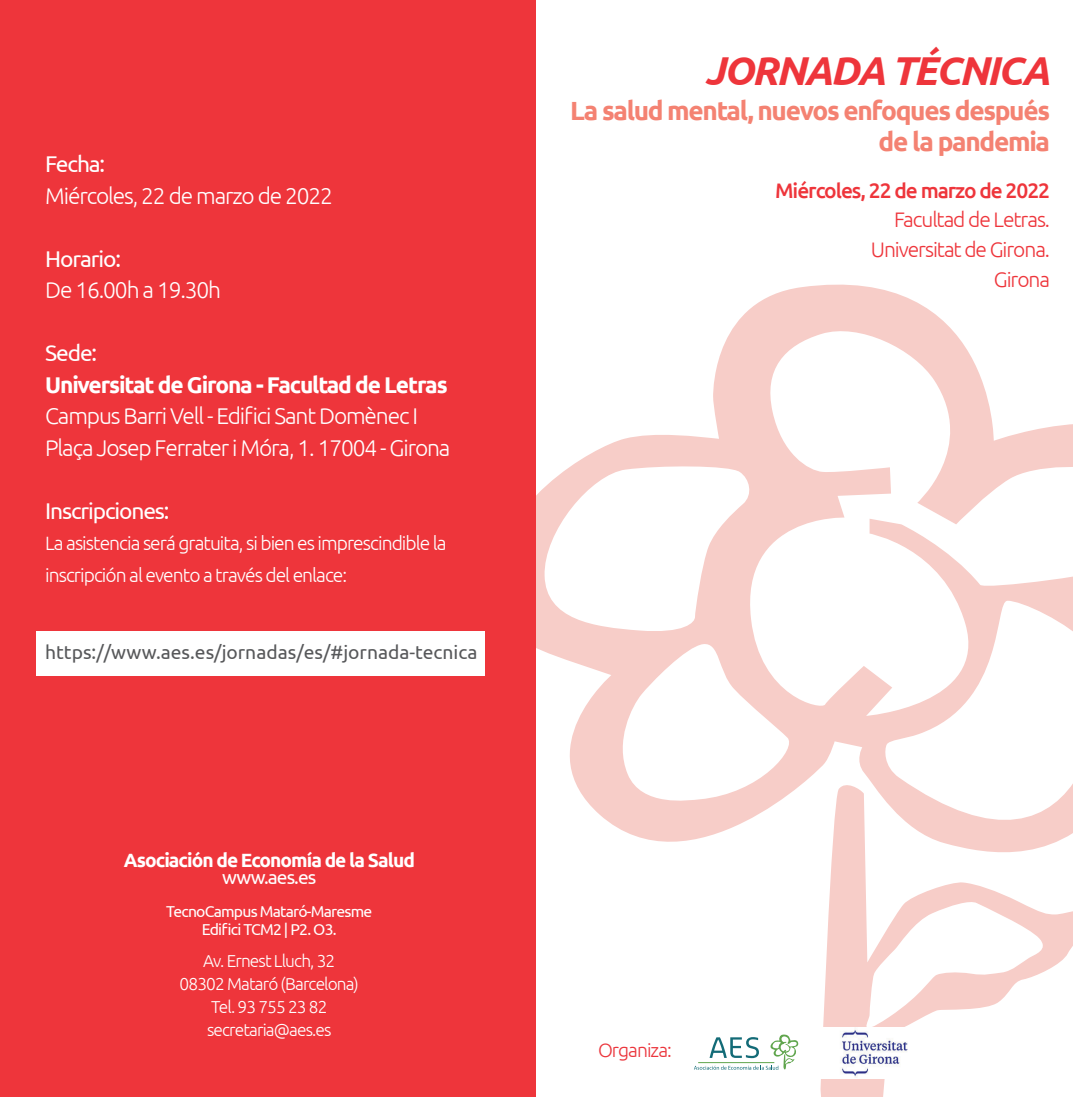
<style>
.page{position:relative;width:1073px;height:1097px;background:#fff}
.page>*{position:absolute;margin:0;border:0;box-sizing:border-box;transform-origin:0 0}
.t1{font:italic 700 40.25px "Ubuntu";letter-spacing:-.05em;color:#ee353b}
.t2{font:700 26.25px/31.5px "Ubuntu";letter-spacing:-.05em;color:#f48272;text-align:right}
.t3{font:300 22.75px/31.5px "Ubuntu";letter-spacing:-.05em;color:#fff}
.t4{font:700 22.75px "Ubuntu";letter-spacing:-.05em;color:#fff}
.t5{font:22.75px "Ubuntu";letter-spacing:-.05em;color:#fff}
.t6{font:300 21px/29.8px "Ubuntu";letter-spacing:-.05em;color:#ee353b;text-align:right}
.t7{font:500 21px "Ubuntu";letter-spacing:-.05em;color:#ee353b}
.t8{font:300 19.25px/31.5px "Ubuntu";letter-spacing:-.05em;color:#fff}
.t9{font:19.25px "Ubuntu";color:#57585a}
.t10{font:700 19.25px "Ubuntu";letter-spacing:-.05em;color:#fff}
.t11{font:19.25px "Ubuntu";letter-spacing:-.05em;color:#fff}
.t12{font:300 19.25px "Ubuntu";letter-spacing:-.05em;color:#eb353c}
.t13{font:300 17.32px/22.9px "Ubuntu";letter-spacing:-.05em;color:#fff;text-align:center}
.t14{font:15.75px/17.5px "Ubuntu";letter-spacing:-.05em;color:#fff;text-align:center}
</style>
<div class="page">
<svg style="left:536px;top:284px;width:537px;height:812px"></svg>
<div style="left:0;top:0;width:536px;height:1096px;background:#ee353b"></div>
<svg style="left:694px;top:1033px;width:106px;height:36px"></svg>
<div style="left:37px;top:631px;width:448px;height:44px;background:#fff"></div>
<img style="left:815px;top:1027px;width:119px;height:51px">
<p class="t5" style="left:45px;top:150px;width:61px">Fecha:</p>
<p class="t3" style="left:45px;top:179px;width:289px">Miércoles, 22 de marzo de 2022</p>
<p class="t5" style="left:45px;top:245px;width:77px">Horario:</p>
<p class="t3" style="left:45px;top:274px;width:177px">De 16.00h a 19.30h</p>
<p class="t5" style="left:45px;top:339px;width:53px">Sede:</p>
<p class="t4" style="left:45px;top:371px;width:404px">Universitat de Girona - Facultad de Letras</p>
<p class="t3" style="left:45px;top:400px;width:407px">Campus Barri Vell - Edifici Sant Domènec I<br>Plaça Josep Ferrater i Móra, 1. 17004 - Girona</p>
<p class="t5" style="left:45px;top:497px;width:126px">Inscripciones:</p>
<p class="t8" style="left:45px;top:527px;width:403px">La asistencia será gratuita, si bien es imprescindible la inscripción al evento a través del enlace:</p>
<p class="t9" style="left:45px;top:640px;width:434px">https://www.aes.es/jornadas/es/#jornada-tecnica</p>
<p class="t10" style="left:124px;top:848px;width:293px">Asociación de Economía de la Salud</p>
<p class="t11" style="left:222px;top:865px;width:96px">www.aes.es</p>
<p class="t14" style="left:166px;top:902px;width:208px">TecnoCampus Mataró-Maresme<br>Edifici TCM2 | P2. O3.</p>
<p class="t13" style="left:180px;top:949px;width:181px">Av. Ernest Lluch, 32<br>08302 Mataró (Barcelona)<br>Tel. 93 755 23 82 secretaria@aes.es</p>
<h1 class="t1" style="left:705px;top:47px;width:347px">JORNADA TÉCNICA</h1>
<p class="t2" style="left:570px;top:94px;width:481px">La salud mental, nuevos enfoques después de la pandemia</p>
<p class="t7" style="left:775px;top:177px;width:276px">Miércoles, 22 de marzo de 2022</p>
<p class="t6" style="left:871px;top:204px;width:181px">Facultad de Letras.<br>Universitat de Girona.<br>Girona</p>
<p class="t12" style="left:598px;top:1038px;width:75px">Organiza:</p>
</div>
